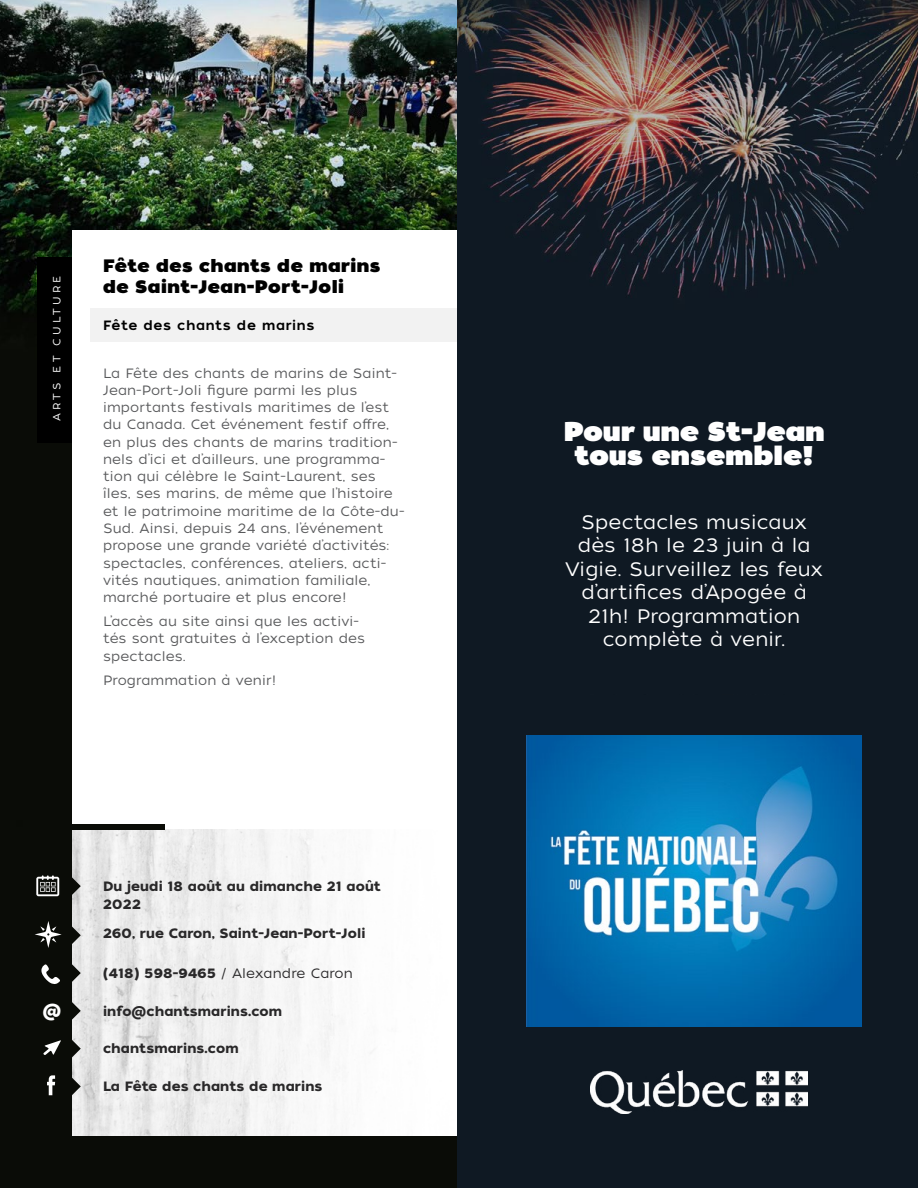
<style>
.page{position:relative;width:918px;height:1188px;background:#fff}
.page>*{position:absolute;margin:0;border:0;box-sizing:border-box;transform-origin:0 0}
.t1{font:27px/24px "Tide Sans 900 Dude";letter-spacing:.01em;color:#fff;text-align:center}
.t2{font:19.5px/23.4px "Tide Sans 300 Lil Kahuna";letter-spacing:.01em;color:#fff;text-align:center}
.t3{font:18px/21px "Tide Sans 800 Kahuna";letter-spacing:.03em;color:#000}
.t4{font:16.5px "Tide Sans 700 Mondo";color:#fff}
.t5{font:13.5px/17.2px "Tide Sans 300 Lil Kahuna";letter-spacing:.01em;color:#58595b}
.t6{font:13.5px/18px "Tide Sans 600 Bunny";letter-spacing:.01em;color:#292829}
.t7{font:13.5px "Tide Sans 300 Lil Kahuna";letter-spacing:.01em;color:#292829}
.t8{font:13.5px "Tide Sans 500 Dudette";letter-spacing:.05em;color:#000}
.t9{font:10.5px "Tide Sans 300 Lil Kahuna";letter-spacing:.3em;color:#fff}
.s1{font-family:"Tide Sans 600 Bunny"}
</style>
<div class="page">
<img style="left:0;top:0;width:457px;height:1188px">
<div style="left:38px;top:257px;width:44px;height:186px;background:#000"></div>
<div style="left:72px;top:230px;width:386px;height:905px;background:#fff"></div>
<img style="left:73px;top:829px;width:299px;height:306px">
<div style="left:91px;top:309px;width:366px;height:33px;background:#f2f2f2"></div>
<div style="left:71px;top:824px;width:94px;height:5px;background:#0a0c07"></div>
<svg style="left:71px;top:876px;width:10px;height:20px"></svg>
<svg style="left:71px;top:925px;width:10px;height:20px"></svg>
<svg style="left:71px;top:963px;width:10px;height:20px"></svg>
<svg style="left:71px;top:1001px;width:10px;height:20px"></svg>
<svg style="left:71px;top:1039px;width:10px;height:19px"></svg>
<svg style="left:71px;top:1076px;width:10px;height:20px"></svg>
<svg style="left:36px;top:875px;width:23px;height:21px"></svg>
<svg style="left:35px;top:921px;width:27px;height:27px"></svg>
<svg style="left:41px;top:964px;width:19px;height:20px"></svg>
<svg style="left:43px;top:1040px;width:18px;height:15px"></svg>
<svg style="left:47px;top:1075px;width:8px;height:20px"></svg>
<img style="left:457px;top:0;width:461px;height:696px">
<div style="left:457px;top:696px;width:461px;height:492px;background:#0f1923"></div>
<img style="left:591px;top:1070px;width:216px;height:44px">
<img style="left:527px;top:736px;width:335px;height:291px">
<p class="t9" style="left:50px;top:421px;width:147px;rotate:-90deg">ARTS ET CULTURE</p>
<h3 class="t3" style="left:103px;top:256px;width:279px">Fête des chants de marins de Saint-Jean-Port-Joli</h3>
<p class="t8" style="left:103px;top:317px;width:213px">Fête des chants de marins</p>
<p class="t5" style="left:103px;top:365px;width:303px">La Fête des chants de marins de Saint-Jean-Port-Joli figure parmi les plus importants festivals maritimes de l’est du Canada. Cet événement festif offre, en plus des chants de marins tradition&shy;nels d’ici et d’ailleurs, une programma&shy;tion qui célèbre le Saint-Laurent, ses îles, ses marins, de même que l’histoire et le patrimoine maritime de la Côte-du-Sud. Ainsi, depuis 24 ans, l’événement propose une grande variété d’activités: spectacles, conférences, ateliers, acti&shy;vités nautiques, animation familiale, marché portuaire et plus encore!</p>
<p class="t5" style="left:103px;top:613px;width:264px">L’accès au site ainsi que les activi&shy;tés sont gratuites à l’exception des spectacles.</p>
<p class="t5" style="left:103px;top:671px;width:175px">Programmation à venir!</p>
<p class="t4" style="left:43px;top:1000px;width:20px">@</p>
<p class="t6" style="left:103px;top:878px;width:279px">Du jeudi 18 août au dimanche 21 août<br>2022</p>
<p class="t6" style="left:103px;top:924px;width:264px">260, rue Caron, Saint-Jean-Port-Joli</p>
<p class="t7" style="left:103px;top:965px;width:251px"><span class="s1">(418) 598-9465</span> / Alexandre Caron</p>
<p class="t6" style="left:103px;top:1002px;width:180px">info@chantsmarins.com</p>
<p class="t6" style="left:103px;top:1040px;width:137px">chantsmarins.com</p>
<p class="t6" style="left:103px;top:1078px;width:221px">La Fête des chants de marins</p>
<h1 class="t1" style="left:564px;top:421px;width:262px">Pour une St-Jean tous ensemble!</h1>
<h2 class="t2" style="left:565px;top:511px;width:259px">Spectacles musicaux dès 18h le 23 juin à la<br>Vigie. Surveillez les feux d’artifices d’Apogée à<br>21h! Programmation complète à venir.</h2>
</div>
